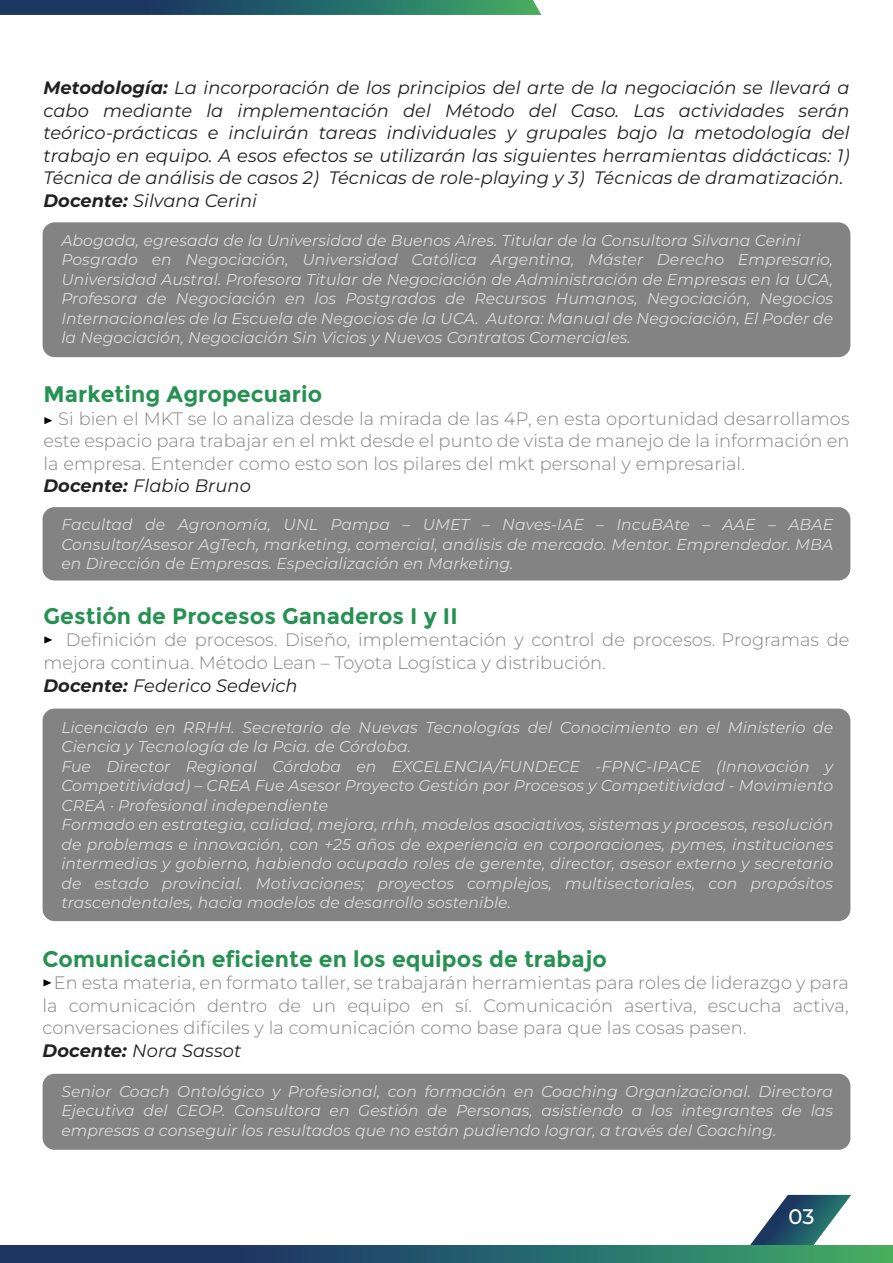
<style>
.page{position:relative;width:893px;height:1263px;background:#fff}
.page>*{position:absolute;margin:0;border:0;box-sizing:border-box;transform-origin:0 0}
.t1{font:700 22.5px "Montserrat";letter-spacing:.005em;color:#269152}
.t2{font:500 21px "Montserrat";color:#fff}
.t3{font:300 18px/22.5px "Montserrat";letter-spacing:.005em;color:#838383}
.t4{font:italic 18px/22.5px "Montserrat";letter-spacing:.005em;color:#212121}
.t5{font:italic 15.75px/19.5px "Montserrat";letter-spacing:.005em;color:#dadada}
.s1{font-weight:700}
.s2{font-weight:700;font-style:italic;color:#212121}
.s3{font-weight:400;font-style:italic;color:#212121}
</style>
<div class="page">
<svg style="left:43px;top:979px;width:9px;height:7px"></svg>
<svg style="left:737px;top:1195px;width:114px;height:51px"></svg>
<svg style="left:0;top:0;width:541px;height:15px;background:#276166"></svg>
<svg style="left:0;top:1246px;width:893px;height:17px;background:#286068"></svg>
<svg style="left:44px;top:417px;width:8px;height:7px"></svg>
<svg style="left:44px;top:636px;width:8px;height:8px"></svg>
<div style="left:43px;top:222px;width:807px;height:135px;background:#838383;border-radius:12px"></div>
<div style="left:43px;top:1074px;width:807px;height:76px;background:#838383;border-radius:12px"></div>
<div style="left:43px;top:507px;width:807px;height:73px;background:#838383;border-radius:12px"></div>
<div style="left:43px;top:708px;width:807px;height:213px;background:#838383;border-radius:12px"></div>
<p class="t4" style="left:43px;top:76px;width:808px"><span class="s1">Metodología:</span> La incorporación de los principios del arte de la negociación se llevará a cabo mediante la implementación del Método del Caso. Las actividades serán teórico-prácticas e incluirán tareas individuales y grupales bajo la metodología del trabajo en equipo. A esos efectos se utilizarán las siguientes herramientas didácticas: 1)<br>Técnica de análisis de casos 2) Técnicas de role-playing y 3) Técnicas de dramatización.<br><span class="s1">Docente:</span> Silvana Cerini</p>
<p class="t5" style="left:61px;top:230px;width:773px">Abogada, egresada de la Universidad de Buenos Aires. Titular de la Consultora Silvana Cerini Posgrado en Negociación, Universidad Católica Argentina, Máster Derecho Empresario, Universidad Austral. Profesora Titular de Negociación de Administración de Empresas en la UCA, Profesora de Negociación en los Postgrados de Recursos Humanos, Negociación, Negocios Internacionales de la Escuela de Negocios de la UCA. Autora: Manual de Negociación, El Poder de la Negociación, Negociación Sin Vicios y Nuevos Contratos Comerciales.</p>
<h1 class="t1" style="left:43px;top:381px;width:280px">Marketing Agropecuario</h1>
<p class="t3" style="left:43px;top:406px;width:808px;text-indent:15px">Si bien el MKT se lo analiza desde la mirada de las 4P, en esta oportunidad desarrollamos este espacio para trabajar en el mkt desde el punto de vista de manejo de la información en la empresa. Entender como esto son los pilares del mkt personal y empresarial.<br><span class="s2">Docente:</span> <span class="s3">Flabio Bruno</span></p>
<p class="t5" style="left:61px;top:515px;width:773px;text-align:justify">Facultad de Agronomía, UNL Pampa – UMET – Naves-IAE – IncuBAte – AAE – ABAE Consultor/Asesor AgTech, marketing, comercial, análisis de mercado. Mentor. Emprendedor. MBA en Dirección de Empresas. Especialización en Marketing.</p>
<h1 class="t1" style="left:43px;top:603px;width:416px">Gestión de Procesos Ganaderos I y II</h1>
<p class="t3" style="left:43px;top:628px;width:808px;text-indent:22px">Definición de procesos. Diseño, implementación y control de procesos. Programas de mejora continua. Método Lean – Toyota Logística y distribución.<br><span class="s2">Docente:</span> <span class="s3">Federico Sedevich</span></p>
<p class="t5" style="left:61px;top:717px;width:773px">Licenciado en RRHH. Secretario de Nuevas Tecnologías del Conocimiento en el Ministerio de Ciencia y Tecnología de la Pcia. de Córdoba.<br>Fue Director Regional Córdoba en EXCELENCIA/FUNDECE -FPNC-IPACE (Innovación y Competitividad) – CREA Fue Asesor Proyecto Gestión por Procesos y Competitividad - Movimiento CREA · Profesional independiente<br>Formado en estrategia, calidad, mejora, rrhh, modelos asociativos, sistemas y procesos, resolución de problemas e innovación, con +25 años de experiencia en corporaciones, pymes, instituciones intermedias y gobierno, habiendo ocupado roles de gerente, director, asesor externo y secretario de estado provincial. Motivaciones; proyectos complejos, multisectoriales, con propósitos trascendentales, hacia modelos de desarrollo sostenible.</p>
<h1 class="t1" style="left:43px;top:946px;width:566px">Comunicación eficiente en los equipos de trabajo</h1>
<p class="t3" style="left:43px;top:971px;width:808px;text-indent:11px">En esta materia, en formato taller, se trabajarán herramientas para roles de liderazgo y para la comunicación dentro de un equipo en sí. Comunicación asertiva, escucha activa, conversaciones difíciles y la comunicación como base para que las cosas pasen.<br><span class="s2">Docente:</span> <span class="s3">Nora Sassot</span></p>
<p class="t5" style="left:61px;top:1081px;width:773px;text-align:justify">Senior Coach Ontológico y Profesional, con formación en Coaching Organizacional. Directora Ejecutiva del CEOP. Consultora en Gestión de Personas, asistiendo a los integrantes de las empresas a conseguir los resultados que no están pudiendo lograr, a través del Coaching.</p>
<h2 class="t2" style="left:788px;top:1203px;width:27px">03</h2>
</div>
